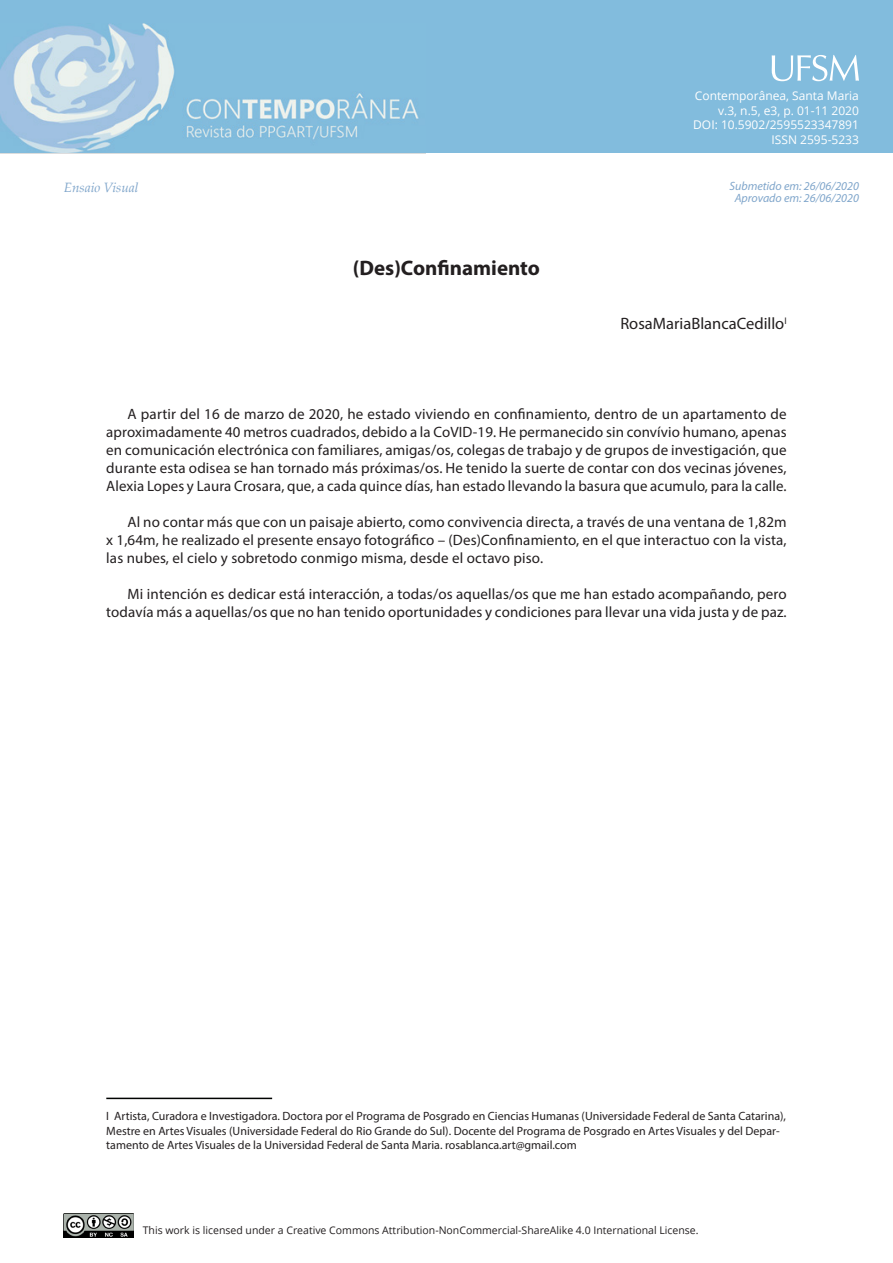
<style>
.page{position:relative;width:893px;height:1263px;background:#fff}
.page>*{position:absolute;margin:0;border:0;box-sizing:border-box;transform-origin:0 0}
.TituloArtigoPORTUGUE{font:700 21px "Myriad Pro";color:#231f20}
.NomesAUTORES{font:16.5px "Myriad Pro";color:#231f20}
.TextoCORRIDO{font:15px/18px "Myriad Pro";letter-spacing:.01em;color:#231f20;text-align:justify}
.t1{font:italic 13.5px "Palatino Linotype";color:#80a6cb}
.NotadeRODAPÉ{font:12px/14.4px "Myriad Pro";color:#231f20}
.t2{font:12px/14.9px "Open Sans";color:#fff;text-align:right}
.t3{font:italic 12px/12px "Myriad Pro";color:#80a6cb;text-align:center}
.t4{font:10.5px "Open Sans";color:#231f20}
</style>
<div class="page">
<div style="left:0;top:0;width:893px;height:152px;background:#82bcdd"></div>
<img style="left:0;top:23px;width:425px;height:130px">
<svg style="left:772px;top:55px;width:87px;height:26px"></svg>
<img style="left:64px;top:1213px;width:69px;height:24px">
<hr style="left:106px;top:1098px;width:166px;height:1px;background:#000200">
<p class="t2" style="left:693px;top:88px;width:167px">Contemporânea, Santa Maria v.3, n.5, e3, p. 01-11 2020<br>DOI: 10.5902/2595523347891<br>ISSN 2595-5233</p>
<p class="t1" style="left:64px;top:178px;width:76px">Ensaio Visual</p>
<p class="t3" style="left:729px;top:179px;width:131px">Submetido em: 26/06/2020<br>Aprovado em: 26/06/2020</p>
<p class="TituloArtigoPORTUGUE" style="left:353px;top:254px;width:189px">(Des)Confinamiento</p>
<p class="NomesAUTORES" style="left:620px;top:314px;width:168px">RosaMariaBlancaCedillo<sup>I</sup></p>
<p class="TextoCORRIDO" style="left:106px;top:405px;width:682px;text-indent:21px">A partir del 16 de marzo de 2020, he estado viviendo en confinamiento, dentro de un apartamento de aproximadamente 40 metros cuadrados, debido a la CoVID-19. He permanecido sin convívio humano, apenas en comunicación electrónica con familiares, amigas/os, colegas de trabajo y de grupos de investigación, que durante esta odisea se han tornado más próximas/os. He tenido la suerte de contar con dos vecinas jóvenes, Alexia Lopes y Laura Crosara, que, a cada quince días, han estado llevando la basura que acumulo, para la calle.</p>
<p class="TextoCORRIDO" style="left:106px;top:513px;width:682px;text-indent:21px">Al no contar más que con un paisaje abierto, como convivencia directa, a través de una ventana de 1,82m x 1,64m, he realizado el presente ensayo fotográfico – (Des)Confinamiento, en el que interactuo con la vista, las nubes, el cielo y sobretodo conmigo misma, desde el octavo piso.</p>
<p class="TextoCORRIDO" style="left:106px;top:585px;width:682px;text-align:right">Mi intención es dedicar está interacción, a todas/os aquellas/os que me han estado acompañando, pero todavía más a aquellas/os que no han tenido oportunidades y condiciones para llevar una vida justa y de paz.</p>
<p class="NotadeRODAPÉ" style="left:106px;top:1109px;width:681px">I Artista, Curadora e Investigadora. Doctora por el Programa de Posgrado en Ciencias Humanas (Universidade Federal de Santa Catarina),<br>Mestre en Artes Visuales (Universidade Federal do Rio Grande do Sul). Docente del Programa de Posgrado en Artes Visuales y del Depar&shy;tamento de Artes Visuales de la Universidad Federal de Santa Maria. rosablanca.art@gmail.com</p>
<p class="t4" style="left:143px;top:1223px;width:557px">This work is licensed under a Creative Commons Attribution-NonCommercial-ShareAlike 4.0 International License.</p>
</div>
